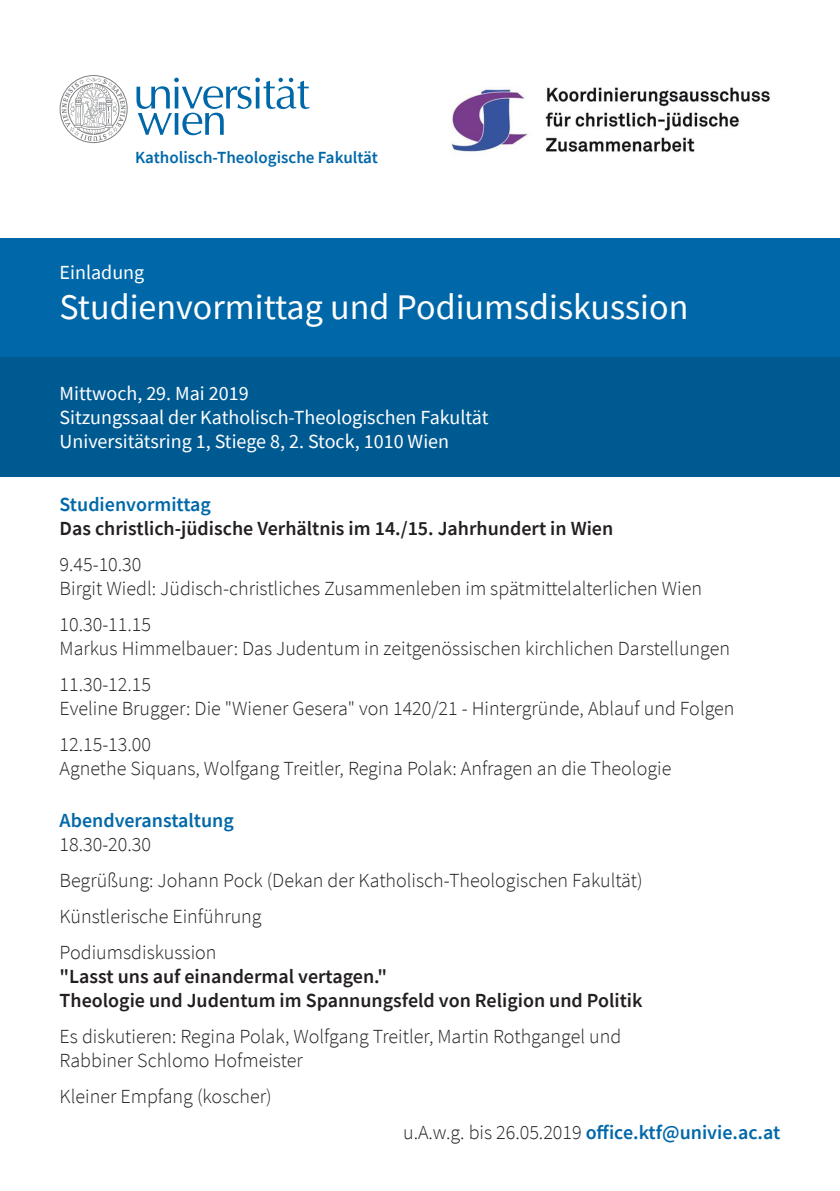
<style>
.page{position:relative;width:840px;height:1191px;background:#fff}
.page>*{position:absolute;margin:0;border:0;box-sizing:border-box;transform-origin:0 0}
.t1{font:36px "Source Sans Pro";color:#fff}
.Fließtext_Einleitung{font:300 20px "Source Sans Pro";color:#231f20}
.Fließtext_Einleitung-2{font:600 20px "Source Sans Pro";color:#231f20}
.t2{font:20px "Source Sans Pro";color:#fff}
.Fließtext_Einleitung-3{font:600 20px "Source Sans Pro";color:#0068a9}
.t3{font:600 17px "Source Sans Pro";color:#0068a9}
.s1{font-weight:300;color:#231f20}
</style>
<div class="page">
<div style="left:0;top:238px;width:839px;height:238px;background:#0068a9"></div>
<div style="left:0;top:357px;width:839px;height:119px;background:#005a92"></div>
<svg style="left:60px;top:75px;width:68px;height:68px"></svg>
<svg style="left:136px;top:78px;width:173px;height:57px"></svg>
<img style="left:451px;top:87px;width:319px;height:66px">
<p class="t3" style="left:135px;top:146px;width:244px">Katholisch-Theologische Fakultät</p>
<p class="t2" style="left:60px;top:260px;width:86px">Einladung</p>
<p class="t1" style="left:60px;top:284px;width:630px">Studienvormittag und Podiumsdiskussion</p>
<p class="t2" style="left:60px;top:381px;width:190px">Mittwoch, 29. Mai 2019</p>
<p class="t2" style="left:60px;top:405px;width:430px">Sitzungssaal der Katholisch-Theologischen Fakultät</p>
<p class="t2" style="left:60px;top:429px;width:391px">Universitätsring 1, Stiege 8, 2. Stock, 1010 Wien</p>
<p class="Fließtext_Einleitung-3" style="left:60px;top:491px;width:153px">Studienvormittag</p>
<p class="Fließtext_Einleitung-2" style="left:60px;top:515px;width:555px">Das christlich-jüdische Verhältnis im 14./15. Jahrhundert in Wien</p>
<p class="Fließtext_Einleitung" style="left:60px;top:552px;width:83px">9.45-10.30</p>
<p class="Fließtext_Einleitung" style="left:60px;top:576px;width:643px">Birgit Wiedl: Jüdisch-christliches Zusammenleben im spätmittelalterlichen Wien</p>
<p class="Fließtext_Einleitung" style="left:60px;top:612px;width:93px">10.30-11.15</p>
<p class="Fließtext_Einleitung" style="left:60px;top:636px;width:671px">Markus Himmelbauer: Das Judentum in zeitgenössischen kirchlichen Darstellungen</p>
<p class="Fließtext_Einleitung" style="left:60px;top:672px;width:93px">11.30-12.15</p>
<p class="Fließtext_Einleitung" style="left:60px;top:696px;width:676px">Eveline Brugger: Die "Wiener Gesera" von 1420/21 - Hintergründe, Ablauf und Folgen</p>
<p class="Fließtext_Einleitung" style="left:60px;top:732px;width:93px">12.15-13.00</p>
<p class="Fließtext_Einleitung" style="left:60px;top:756px;width:613px">Agnethe Siquans, Wolfgang Treitler, Regina Polak: Anfragen an die Theologie</p>
<p class="Fließtext_Einleitung-3" style="left:60px;top:807px;width:176px">Abendveranstaltung</p>
<p class="Fließtext_Einleitung" style="left:60px;top:832px;width:93px">18.30-20.30</p>
<p class="Fließtext_Einleitung" style="left:60px;top:868px;width:584px">Begrüßung: Johann Pock (Dekan der Katholisch-Theologischen Fakultät)</p>
<p class="Fließtext_Einleitung" style="left:60px;top:904px;width:203px">Künstlerische Einführung</p>
<p class="Fließtext_Einleitung" style="left:60px;top:940px;width:158px">Podiumsdiskussion</p>
<p class="Fließtext_Einleitung-2" style="left:60px;top:963px;width:329px">"Lasst uns auf einandermal vertagen."</p>
<p class="Fließtext_Einleitung-2" style="left:60px;top:987px;width:584px">Theologie und Judentum im Spannungsfeld von Religion und Politik</p>
<p class="Fließtext_Einleitung" style="left:60px;top:1024px;width:563px">Es diskutieren: Regina Polak, Wolfgang Treitler, Martin Rothgangel und</p>
<p class="Fließtext_Einleitung" style="left:60px;top:1048px;width:244px">Rabbiner Schlomo Hofmeister</p>
<p class="Fließtext_Einleitung" style="left:60px;top:1084px;width:213px">Kleiner Empfang (koscher)</p>
<p class="Fließtext_Einleitung-3" style="left:403px;top:1119px;width:378px"><span class="s1">u.A.w.g. bis 26.05.2019</span> office.ktf@univie.ac.at</p>
</div>
